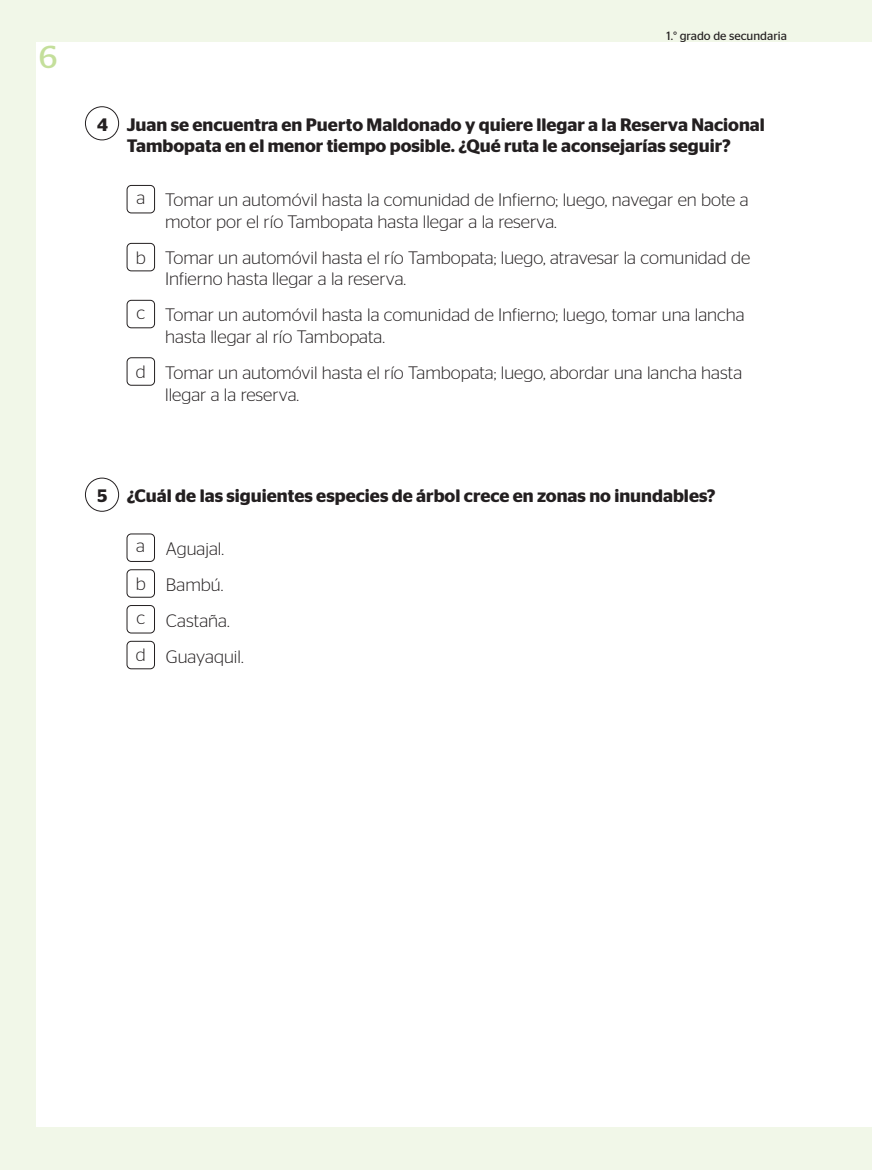
<style>
.page{position:relative;width:872px;height:1170px;background:#fff}
.page>*{position:absolute;margin:0;border:0;box-sizing:border-box;transform-origin:0 0}
.t1{font:31.65px "Stag";color:#c4df9b}
.t2{font:300 18px/21.6px "Stag Sans";color:#231f20}
.t3{font:600 18px/21.6px "Stag Sans";color:#231f20}
.t4{font:12px "Stag Sans";color:#231f20}
</style>
<div class="page">
<div style="left:0;top:0;width:872px;height:1169px;background:#f1f7e8"></div>
<div style="left:36px;top:43px;width:836px;height:1084px;background:#fff"></div>
<div style="left:85px;top:106px;width:34px;height:34px;border:1px solid #231f20;border-radius:50%"></div>
<div style="left:127px;top:185px;width:28px;height:28px;border:1px solid #231f20;border-radius:4px"></div>
<div style="left:127px;top:243px;width:28px;height:28px;border:1px solid #231f20;border-radius:4px"></div>
<div style="left:127px;top:300px;width:28px;height:28px;border:1px solid #231f20;border-radius:4px"></div>
<div style="left:127px;top:357px;width:28px;height:28px;border:1px solid #231f20;border-radius:4px"></div>
<div style="left:85px;top:477px;width:34px;height:34px;border:1px solid #231f20;border-radius:50%"></div>
<div style="left:127px;top:533px;width:28px;height:28px;border:1px solid #231f20;border-radius:4px"></div>
<div style="left:127px;top:569px;width:28px;height:28px;border:1px solid #231f20;border-radius:4px"></div>
<div style="left:127px;top:605px;width:28px;height:28px;border:1px solid #231f20;border-radius:4px"></div>
<div style="left:127px;top:641px;width:28px;height:28px;border:1px solid #231f20;border-radius:4px"></div>
<h1 class="t1" style="left:39px;top:38px;width:20px">6</h1>
<p class="t4" style="left:666px;top:29px;width:122px">1.° grado de secundaria</p>
<p class="t3" style="left:97px;top:113px;width:12px">4</p>
<p class="t3" style="left:127px;top:113px;width:639px">Juan se encuentra en Puerto Maldonado y quiere llegar a la Reserva Nacional<br>Tambopata en el menor tiempo posible. ¿Qué ruta le aconsejarías seguir?</p>
<p class="t2" style="left:136px;top:187px;width:10px">a</p>
<p class="t2" style="left:136px;top:246px;width:11px">b</p>
<p class="t2" style="left:136px;top:301px;width:10px">c</p>
<p class="t2" style="left:136px;top:360px;width:12px">d</p>
<p class="t2" style="left:165px;top:189px;width:585px">Tomar un automóvil hasta la comunidad de Infierno; luego, navegar en bote a motor por el río Tambopata hasta llegar a la reserva.</p>
<p class="t2" style="left:165px;top:246px;width:586px">Tomar un automóvil hasta el río Tambopata; luego, atravesar la comunidad de<br>Infierno hasta llegar a la reserva.</p>
<p class="t2" style="left:165px;top:304px;width:581px">Tomar un automóvil hasta la comunidad de Infierno; luego, tomar una lancha hasta llegar al río Tambopata.</p>
<p class="t2" style="left:165px;top:362px;width:578px">Tomar un automóvil hasta el río Tambopata; luego, abordar una lancha hasta llegar a la reserva.</p>
<p class="t3" style="left:97px;top:485px;width:619px">5 ¿Cuál de las siguientes especies de árbol crece en zonas no inundables?</p>
<p class="t2" style="left:166px;top:530px;width:79px;line-height:36px">Aguajal.<br>Bambú.<br>Castaña.<br>Guayaquil.</p>
<p class="t2" style="left:136px;top:527px;width:11px;line-height:37.7px">a b</p>
<p class="t2" style="left:136px;top:598px;width:12px;line-height:37.5px">c d</p>
</div>
